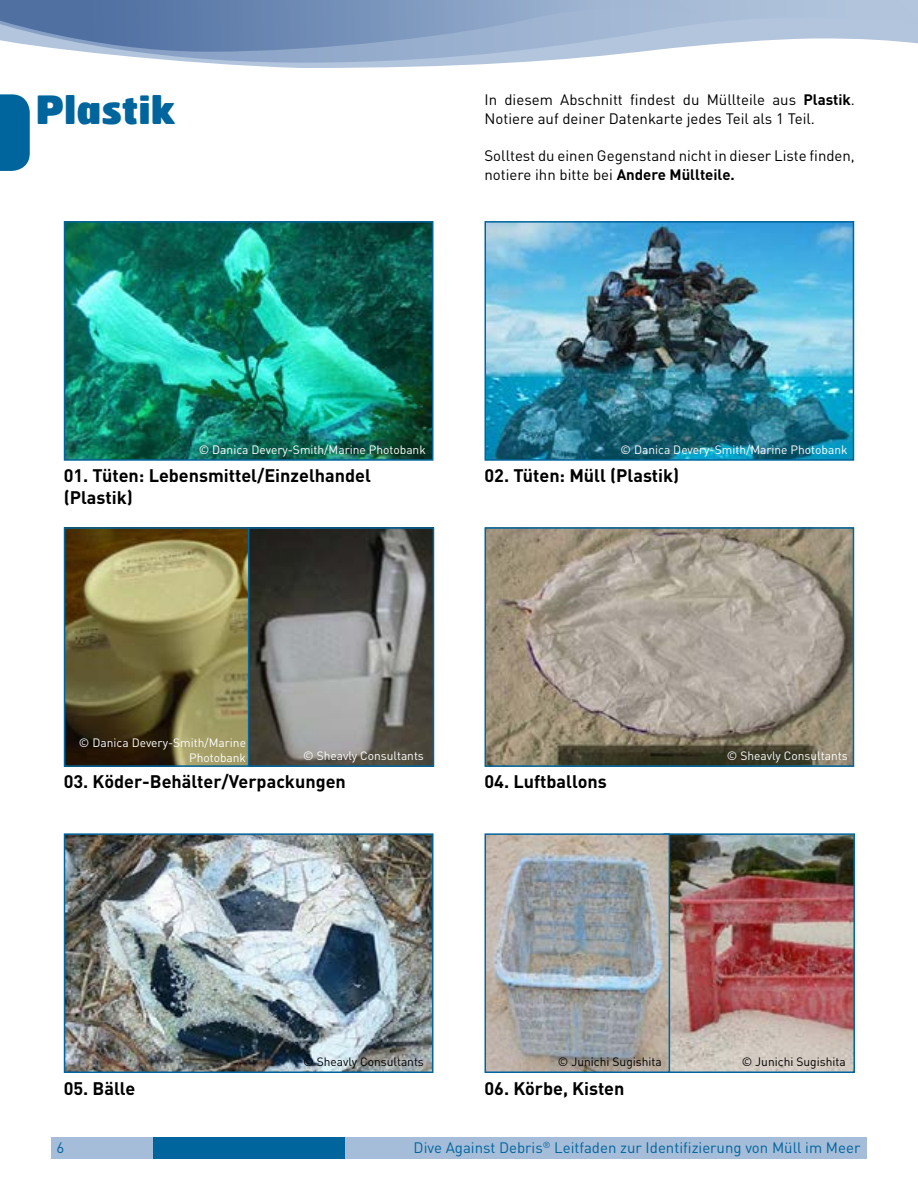
<style>
.page{position:relative;width:918px;height:1188px;background:#fff}
.page>*{position:absolute;margin:0;border:0;box-sizing:border-box;transform-origin:0 0}
.t1{font:900 39px "Hermes FB";color:#00649d}
.t2{font:700 18px/21.6px "DINOT";color:#000}
.t3{font:15px/18.8px "DINOT";color:#000}
.t4{font:15px "DINOT";color:#00649d}
.t5{font:12px/14.4px "DINOT";color:#fff;text-align:right}
.t6{font:12px "DINOT";color:#000}
.s1{font-weight:700}
</style>
<div class="page">
<div style="left:51px;top:1137px;width:816px;height:21px;background:#a5bdd8"></div>
<div style="left:153px;top:1137px;width:191px;height:21px;background:#00649d"></div>
<svg style="left:223px;top:64px;width:261px;height:4px"></svg>
<svg style="left:87px;top:0;width:831px;height:64px;fill:#b2c5dd"></svg>
<svg style="left:0;top:0;width:709px;height:52px;background:#829bc0"></svg>
<img style="left:67px;top:224px;width:363px;height:234px">
<div style="left:64px;top:221px;width:369px;height:240px;border:2px solid #00649d"></div>
<img style="left:488px;top:224px;width:363px;height:234px">
<div style="left:485px;top:221px;width:369px;height:240px;border:2px solid #00649d"></div>
<img style="left:249px;top:530px;width:182px;height:234px">
<div style="left:246px;top:527px;width:188px;height:240px;border:2px solid #00649d"></div>
<img style="left:488px;top:530px;width:363px;height:234px">
<div style="left:485px;top:527px;width:369px;height:240px;border:2px solid #00649d"></div>
<img style="left:67px;top:836px;width:363px;height:234px">
<div style="left:64px;top:833px;width:369px;height:240px;border:2px solid #00649d"></div>
<img style="left:670px;top:836px;width:182px;height:234px">
<div style="left:663px;top:833px;width:192px;height:240px;border:2px solid #00649d"></div>
<img style="left:67px;top:530px;width:179px;height:234px">
<div style="left:64px;top:527px;width:185px;height:240px;border:2px solid #00649d"></div>
<img style="left:488px;top:836px;width:179px;height:234px">
<div style="left:485px;top:833px;width:185px;height:240px;border:2px solid #00649d"></div>
<svg style="left:0;top:94px;width:30px;height:77px;background:#116ea3"></svg>
<h1 class="t1" style="left:36px;top:83px;width:141px">Plastik</h1>
<p class="t3" style="left:485px;top:90px;width:372px">In diesem Abschnitt findest du Müllteile aus <span class="s1">Plastik</span>.<br>Notiere auf deiner Datenkarte jedes Teil als 1 Teil.</p>
<p class="t3" style="left:485px;top:146px;width:372px">Solltest du einen Gegenstand nicht in dieser Liste finden, notiere ihn bitte bei <span class="s1">Andere Müllteile.</span></p>
<p class="t5" style="left:199px;top:442px;width:229px">© Danica Devery-Smith/Marine Photobank</p>
<p class="t5" style="left:620px;top:442px;width:229px">© Danica Devery-Smith/Marine Photobank</p>
<p class="t2" style="left:64px;top:464px;width:309px">01. Tüten: Lebensmittel/Einzelhandel (Plastik)</p>
<p class="t2" style="left:485px;top:464px;width:196px">02. Tüten: Müll (Plastik)</p>
<p class="t5" style="left:79px;top:736px;width:169px">© Danica Devery-Smith/Marine<br>Photobank</p>
<p class="t5" style="left:303px;top:748px;width:122px">© Sheavly Consultants</p>
<p class="t5" style="left:727px;top:748px;width:122px">© Sheavly Consultants</p>
<p class="t2" style="left:64px;top:771px;width:284px">03. Köder-Behälter/Verpackungen</p>
<p class="t2" style="left:485px;top:771px;width:124px">04. Luftballons</p>
<p class="t6" style="left:303px;top:1054px;width:122px">© Sheavly Consultants</p>
<p class="t6" style="left:558px;top:1054px;width:106px">© Junichi Sugishita</p>
<p class="t6" style="left:742px;top:1054px;width:106px">© Junichi Sugishita</p>
<p class="t2" style="left:64px;top:1077px;width:73px">05. Bälle</p>
<p class="t2" style="left:485px;top:1077px;width:141px">06. Körbe, Kisten</p>
<p class="t4" style="left:56px;top:1139px;width:9px">6</p>
<p class="t4" style="left:414px;top:1138px;width:448px">Dive Against Debris<sup>®</sup> Leitfaden zur Identifizierung von Müll im Meer</p>
</div>
